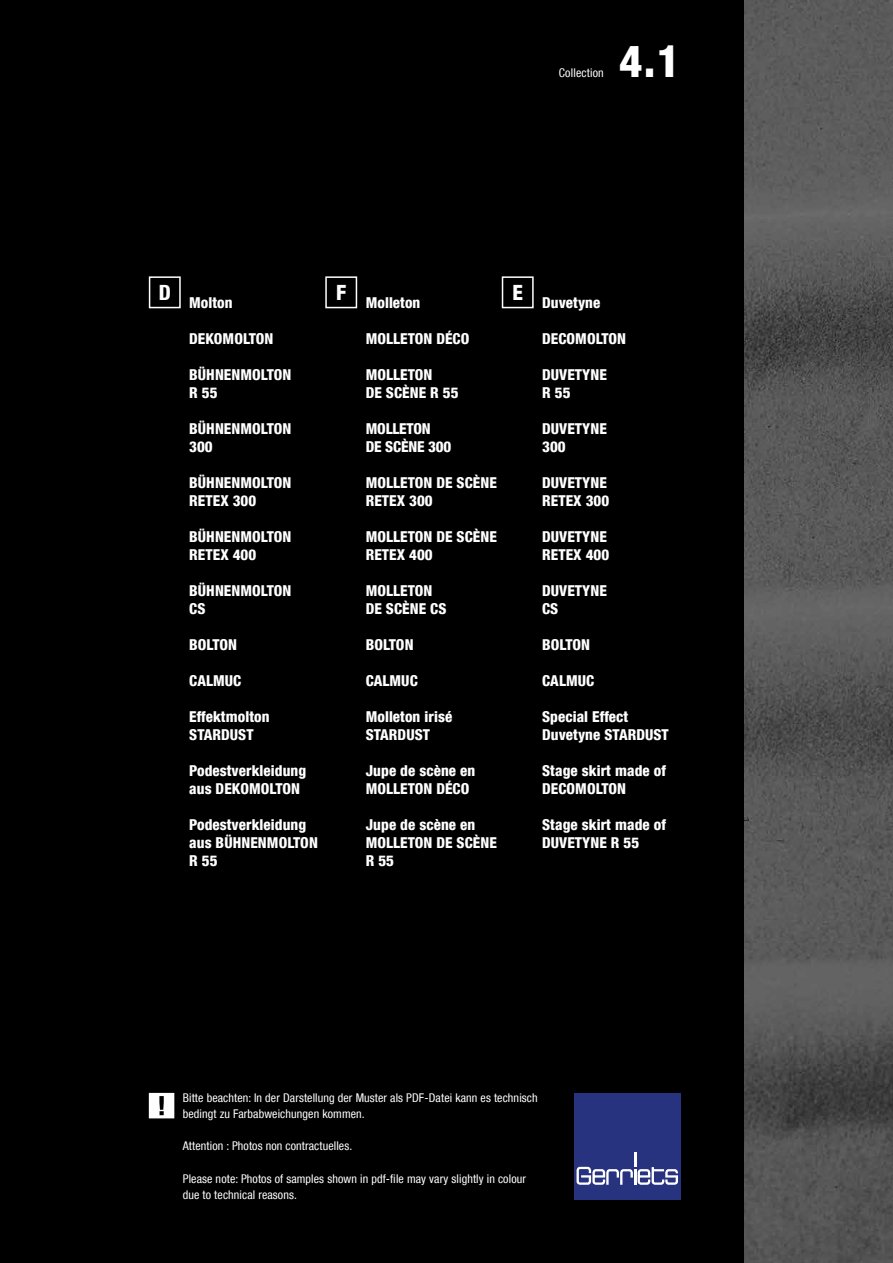
<style>
.page{position:relative;width:893px;height:1263px;background:#000}
.page>*{position:absolute;margin:0;border:0;box-sizing:border-box;transform-origin:0 0}
.t1{font:800 condensed 45px "Helvetica Neue LT Com";color:#fff}
.t2{font:800 condensed 21px "Helvetica Neue LT Com";color:#fff}
.t3{font:800 condensed 15px/18px "Helvetica Neue LT Com";letter-spacing:.005em;color:#fff}
.t4{font:condensed 12px/16.2px "Helvetica Neue LT Com";letter-spacing:.01em;color:#fff}
</style>
<div class="page">
<img style="left:744px;top:0;width:149px;height:1263px">
<div style="left:574px;top:1093px;width:106px;height:106px;background:#28337f"></div>
<svg style="left:576px;top:1152px;width:102px;height:33px"></svg>
<div style="left:149px;top:276px;width:32px;height:32px;border:2px solid #fff"></div>
<div style="left:325px;top:276px;width:32px;height:32px;border:2px solid #fff"></div>
<div style="left:502px;top:276px;width:32px;height:32px;border:2px solid #fff"></div>
<svg style="left:149px;top:1093px;width:25px;height:25px"></svg>
<p class="t4" style="left:559px;top:64px;width:46px">Collection</p>
<h1 class="t1" style="left:619px;top:33px;width:63px">4.1</h1>
<h2 class="t2" style="left:159px;top:279px;width:14px">D</h2>
<h2 class="t2" style="left:336px;top:279px;width:12px">F</h2>
<h2 class="t2" style="left:512px;top:279px;width:12px">E</h2>
<p class="t3" style="left:189px;top:294px;width:45px">Molton</p>
<p class="t3" style="left:189px;top:330px;width:86px">DEKOMOLTON</p>
<p class="t3" style="left:189px;top:366px;width:104px">BÜHNENMOLTON<br>R 55</p>
<p class="t3" style="left:189px;top:420px;width:104px">BÜHNENMOLTON<br>300</p>
<p class="t3" style="left:189px;top:474px;width:104px">BÜHNENMOLTON<br>RETEX 300</p>
<p class="t3" style="left:189px;top:528px;width:104px">BÜHNENMOLTON<br>RETEX 400</p>
<p class="t3" style="left:189px;top:582px;width:104px">BÜHNENMOLTON<br>CS</p>
<p class="t3" style="left:189px;top:636px;width:49px">BOLTON</p>
<p class="t3" style="left:189px;top:672px;width:54px">CALMUC</p>
<p class="t3" style="left:189px;top:708px;width:82px">Effektmolton<br>STARDUST</p>
<p class="t3" style="left:189px;top:762px;width:118px">Podestverkleidung aus DEKOMOLTON</p>
<p class="t3" style="left:189px;top:816px;width:130px">Podestverkleidung aus BÜHNENMOLTON<br>R 55</p>
<p class="t3" style="left:366px;top:294px;width:56px">Molleton</p>
<p class="t3" style="left:366px;top:330px;width:105px">MOLLETON DÉCO</p>
<p class="t3" style="left:366px;top:366px;width:94px">MOLLETON<br>DE SCÈNE R 55</p>
<p class="t3" style="left:366px;top:420px;width:87px">MOLLETON<br>DE SCÈNE 300</p>
<p class="t3" style="left:366px;top:474px;width:133px">MOLLETON DE SCÈNE<br>RETEX 300</p>
<p class="t3" style="left:366px;top:528px;width:133px">MOLLETON DE SCÈNE<br>RETEX 400</p>
<p class="t3" style="left:366px;top:582px;width:82px">MOLLETON<br>DE SCÈNE CS</p>
<p class="t3" style="left:366px;top:636px;width:49px">BOLTON</p>
<p class="t3" style="left:366px;top:672px;width:54px">CALMUC</p>
<p class="t3" style="left:366px;top:708px;width:88px">Molleton irisé<br>STARDUST</p>
<p class="t3" style="left:366px;top:762px;width:111px">Jupe de scène en<br>MOLLETON DÉCO</p>
<p class="t3" style="left:366px;top:816px;width:133px">Jupe de scène en<br>MOLLETON DE SCÈNE<br>R 55</p>
<p class="t3" style="left:542px;top:294px;width:60px">Duvetyne</p>
<p class="t3" style="left:542px;top:330px;width:85px">DECOMOLTON</p>
<p class="t3" style="left:542px;top:366px;width:66px">DUVETYNE<br>R 55</p>
<p class="t3" style="left:542px;top:420px;width:66px">DUVETYNE<br>300</p>
<p class="t3" style="left:542px;top:474px;width:69px">DUVETYNE<br>RETEX 300</p>
<p class="t3" style="left:542px;top:528px;width:69px">DUVETYNE<br>RETEX 400</p>
<p class="t3" style="left:542px;top:582px;width:66px">DUVETYNE<br>CS</p>
<p class="t3" style="left:542px;top:636px;width:49px">BOLTON</p>
<p class="t3" style="left:542px;top:672px;width:54px">CALMUC</p>
<p class="t3" style="left:542px;top:708px;width:128px">Special Effect<br>Duvetyne STARDUST</p>
<p class="t3" style="left:542px;top:762px;width:125px">Stage skirt made of<br>DECOMOLTON</p>
<p class="t3" style="left:542px;top:816px;width:125px">Stage skirt made of<br>DUVETYNE R 55</p>
<p class="t4" style="left:183px;top:1089px;width:356px">Bitte beachten: In der Darstellung der Muster als PDF-Datei kann es technisch bedingt zu Farbabweichungen kommen.</p>
<p class="t4" style="left:183px;top:1138px;width:171px">Attention : Photos non contractuelles.</p>
<p class="t4" style="left:183px;top:1170px;width:345px">Please note: Photos of samples shown in pdf-file may vary slightly in colour due to technical reasons.</p>
</div>
